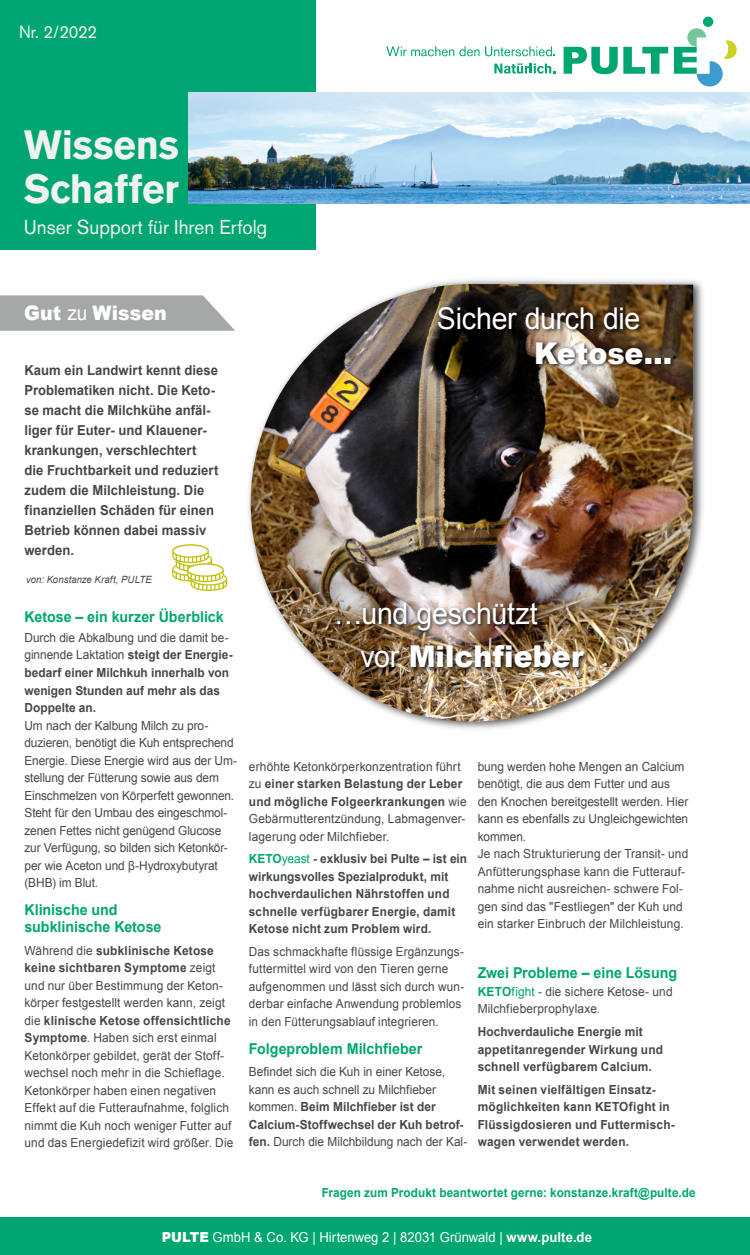
<style>
.page{position:relative;width:750px;height:1255px;background:#fff}
.page>*{position:absolute;margin:0;border:0;box-sizing:border-box;transform-origin:0 0}
.t1{font:700 40.62px/43.1px "Akzidenz Grotesk BE";letter-spacing:-.005em;color:#f0f2f2;scale:.95 1}
.t2{font:30px/43.5px "Arial";letter-spacing:-.01em;color:#fff;scale:.95 1}
.t3{font:900 30px "Arial";letter-spacing:-.005em;color:#fff;scale:.95 1}
.t4{font:20px "Akzidenz Grotesk BE";color:#f0f2f2;scale:.95 1}
.t5{font:900 20px "Arial";letter-spacing:.005em;color:#fff;scale:.95 1}
.t6{font:17.5px "Akzidenz Grotesk BE";letter-spacing:-.015em;color:#f1f3f2;scale:.95 1}
.t7{font:700 15px/17.5px "Arial";color:#00a671;scale:.95 1}
.t8{font:700 13.75px/20px "Arial";letter-spacing:.005em;color:#444748;scale:.95 1}
.t9{font:13.75px "Arial";color:#fff;scale:.95 1}
.t10{font:12.5px/17.5px "Arial";letter-spacing:.01em;color:#444748;scale:.95 1}
.t11{font:700 12.5px/17.5px "Arial";letter-spacing:.015em;color:#444748;scale:.95 1}
.t12{font:12.5px/17.5px "Arial";letter-spacing:-.01em;color:#444748;scale:.95 1}
.t13{font:12.5px/17.5px "Arial";letter-spacing:.01em;color:#444748;scale:.94 1}
.t14{font:700 12.5px "Arial";letter-spacing:.01em;color:#00a671;scale:.94 1}
.t15{font:italic 10px "Arial";letter-spacing:.01em;color:#444748;scale:.95 1}
.s1{font-weight:400}
.s2{font-weight:700}
.s3{font-weight:900}
.s4{color:#00a671}
.s5{font-weight:400;color:#00a671}
.s6{font-weight:700;color:#00a671}
</style>
<div class="page">
<img style="left:248px;top:279px;width:455px;height:450px">
<img style="left:250px;top:284px;width:443px;height:437px">
<svg style="left:563px;top:47px;width:54px;height:27px"></svg>
<div style="left:702px;top:17px;width:11px;height:10px;background:#00a671;border-radius:50%"></div>
<svg style="left:623px;top:28px;width:113px;height:58px"></svg>
<svg style="left:386px;top:46px;width:93px;height:10px"></svg>
<svg style="left:485px;top:46px;width:69px;height:10px"></svg>
<svg style="left:494px;top:63px;width:61px;height:11px"></svg>
<div style="left:0;top:0;width:315px;height:250px;background:#00a671"></div>
<img style="left:189px;top:93px;width:560px;height:110px">
<svg style="left:0;top:295px;width:235px;height:36px;background:#acafb0"></svg>
<div style="left:0;top:1217px;width:749px;height:38px;background:#00a671"></div>
<img style="left:433px;top:299px;width:255px;height:125px">
<img style="left:330px;top:594px;width:261px;height:90px">
<svg style="left:172px;top:544px;width:55px;height:47px"></svg>
<h3 class="t6" style="left:19px;top:21px;width:84px">Nr. 2/2022</h3>
<h1 class="t1" style="left:24px;top:124px;width:165px">Wissens<br>Schaffer</h1>
<h3 class="t4" style="left:24px;top:215px;width:258px">Unser Support für Ihren Erfolg</h3>
<h3 class="t5" style="left:24px;top:298px;width:152px">Gut <span class="s1">zu</span> Wissen</h3>
<p class="t8" style="left:24px;top:360px;width:206px">Kaum ein Landwirt kennt diese<br>Problematiken nicht. Die Keto&shy;se macht die Milchkühe anfäl&shy;liger für Euter- und Klauener&shy;krankungen, verschlechtert die Fruchtbarkeit und reduziert zudem die Milchleistung. Die finanziellen Schäden für einen<br>Betrieb können dabei massiv werden.</p>
<p class="t15" style="left:26px;top:573px;width:134px">von: Konstanze Kraft, PULTE</p>
<h2 class="t2" style="left:436px;top:297px;width:216px">Sicher durch die</h2>
<h2 class="t3" style="left:533px;top:331px;width:147px">Ketose…</h2>
<p class="t7" style="left:24px;top:608px;width:211px">Ketose – ein kurzer Überblick</p>
<p class="t11" style="left:24px;top:629px;width:220px"><span class="s1">Durch die Abkalbung und die damit be&shy;ginnende Laktation</span> steigt der Energie&shy;bedarf einer Milchkuh innerhalb von wenigen Stunden auf mehr als das<br>Doppelte an.</p>
<p class="t12" style="left:24px;top:716px;width:225px">Um nach der Kalbung Milch zu pro&shy;duzieren, benötigt die Kuh entsprechend Energie. Diese Energie wird aus der Um&shy;stellung der Fütterung sowie aus dem Einschmelzen von Körperfett gewonnen.<br>Steht für den Umbau des eingeschmol&shy;zenen Fettes nicht genügend Glucose zur Verfügung, so bilden sich Ketonkör&shy;per wie Aceton und β-Hydroxybutyrat (BHB) im Blut.</p>
<p class="t7" style="left:24px;top:901px;width:146px">Klinische und subklinische Ketose</p>
<p class="t10" style="left:24px;top:941px;width:221px">Während die <span class="s2">subklinische Ketose keine sichtbaren Symptome</span> zeigt und nur über Bestimmung der Keton&shy;körper festgestellt werden kann, zeigt die <span class="s2">klinische Ketose offensichtliche Symptome</span>. Haben sich erst einmal Ketonkörper gebildet, gerät der Stoff&shy;wechsel noch mehr in die Schieflage.<br>Ketonkörper haben einen negativen Effekt auf die Futteraufnahme, folglich nimmt die Kuh noch weniger Futter auf und das Energiedefizit wird größer. Die</p>
<h2 class="t2" style="left:360px;top:592px;width:236px;text-indent:-26px">…und geschützt vor <span class="s3">Milchfieber</span></h2>
<p class="t10" style="left:249px;top:758px;width:230px">erhöhte Ketonkörperkonzentration führt zu <span class="s2">einer starken Belastung der Leber und mögliche Folgeerkrankungen</span> wie Gebärmutterentzündung, Labmagenver&shy;lagerung oder Milchfieber.</p>
<p class="t11" style="left:249px;top:850px;width:231px"><span class="s4">KETO</span><span class="s5">yeast</span> - exklusiv bei Pulte – ist ein wirkungsvolles Spezialprodukt, mit hochverdaulichen Nährstoffen und schnelle verfügbarer Energie, damit Ketose nicht zum Problem wird.</p>
<p class="t13" style="left:249px;top:943px;width:230px">Das schmackhafte flüssige Ergänzungs&shy;futtermittel wird von den Tieren gerne aufgenommen und lässt sich durch wun&shy;derbar einfache Anwendung problemlos in den Fütterungsablauf integrieren.</p>
<p class="t7" style="left:249px;top:1040px;width:184px">Folgeproblem Milchfieber</p>
<p class="t10" style="left:249px;top:1063px;width:231px">Befindet sich die Kuh in einer Ketose, kann es auch schnell zu Milchfieber kommen. <span class="s2">Beim Milchfieber ist der Calcium-Stoffwechsel der Kuh betrof&shy;fen.</span> Durch die Milchbildung nach der Kal-</p>
<p class="t10" style="left:477px;top:758px;width:223px">bung werden hohe Mengen an Calcium benötigt, die aus dem Futter und aus den Knochen bereitgestellt werden. Hier kann es ebenfalls zu Ungleichgewichten kommen.<br>Je nach Strukturierung der Transit- und Anfütterungsphase kann die Futterauf&shy;nahme nicht ausreichen- schwere Fol&shy;gen sind das "Festliegen" der Kuh und ein starker Einbruch der Milchleistung.</p>
<p class="t7" style="left:477px;top:965px;width:211px">Zwei Probleme – eine Lösung</p>
<p class="t10" style="left:477px;top:983px;width:206px"><span class="s6">KETO</span><span class="s4">fight</span> - die sichere Ketose- und<br>Milchfieberprophylaxe.</p>
<p class="t11" style="left:477px;top:1023px;width:196px">Hochverdauliche Energie mit appetitanregender Wirkung und schnell verfügbarem Calcium.</p>
<p class="t11" style="left:477px;top:1080px;width:209px">Mit seinen vielfältigen Einsatz&shy;möglichkeiten kann KETOfight in<br>Flüssigdosieren und Futtermisch&shy;wagen verwendet werden.</p>
<p class="t14" style="left:321px;top:1184px;width:399px">Fragen zum Produkt beantwortet gerne: konstanze.kraft@pulte.de</p>
<p class="t9" style="left:162px;top:1228px;width:454px"><span class="s3">PULTE</span> GmbH &amp; Co. KG | Hirtenweg 2 | 82031 Grünwald | <span class="s2">www.pulte.de</span></p>
</div>
